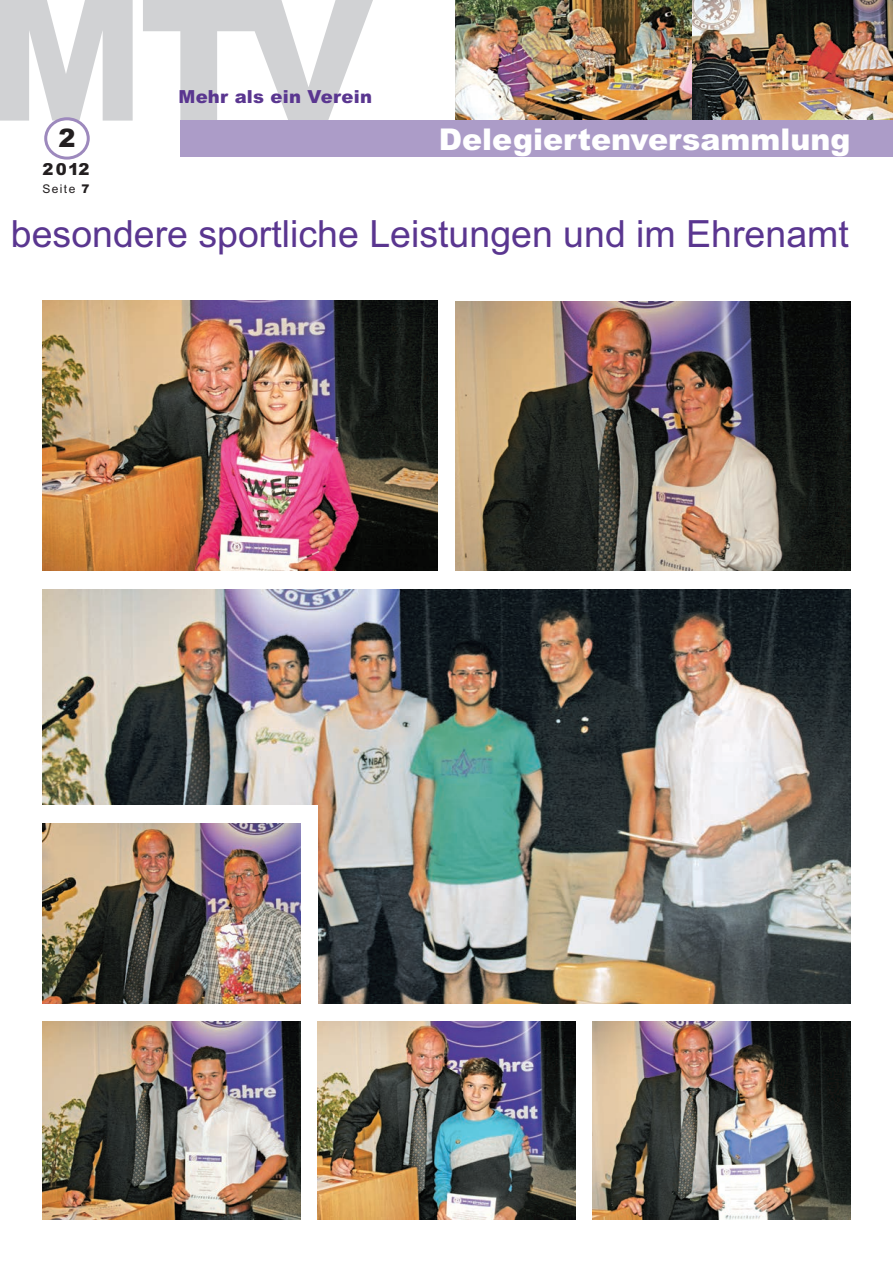
<style>
.page{position:relative;width:893px;height:1263px;background:#fff}
.page>*{position:absolute;margin:0;border:0;box-sizing:border-box;transform-origin:0 0}
.t1{font:37.5px "Arial";color:#5a3690}
.t2{font:900 30px "Arial";color:#fff}
.t3{font:900 25.5px "Arial";color:#231f20}
.t4{font:900 18px "Arial";letter-spacing:.015em;color:#5a3690}
.t5{font:900 16.5px "Arial";color:#231f20}
.t6{font:12px "Arial";letter-spacing:.115em;color:#231f20}
.s1{font-weight:900}
</style>
<div class="page">
<img style="left:691px;top:0;width:202px;height:121px">
<img style="left:455px;top:0;width:236px;height:121px">
<svg style="left:143px;top:0;width:234px;height:121px"></svg>
<div style="left:180px;top:121px;width:713px;height:36px;background:#ac9cc8"></div>
<svg style="left:1px;top:0;width:132px;height:160px"></svg>
<hr style="left:0;top:121px;width:1px;height:36px;background:#ac9cc8">
<img style="left:43px;top:301px;width:395px;height:269px">
<img style="left:43px;top:1021px;width:257px;height:198px">
<img style="left:317px;top:1021px;width:258px;height:198px">
<img style="left:592px;top:1021px;width:258px;height:198px">
<img style="left:43px;top:590px;width:807px;height:413px">
<img style="left:455px;top:301px;width:395px;height:270px">
<div style="left:26px;top:805px;width:291px;height:198px;background:#fff"></div>
<img style="left:43px;top:823px;width:257px;height:180px">
<p class="t4" style="left:179px;top:85px;width:195px">Mehr als ein Verein</p>
<p class="t3" style="left:58px;top:122px;width:19px">2</p>
<p class="t2" style="left:439px;top:120px;width:413px">Delegiertenversammlung</p>
<p class="t5" style="left:43px;top:159px;width:48px">2012</p>
<p class="t6" style="left:43px;top:184px;width:48px">Seite <span class="s1">7</span></p>
<p class="t1" style="left:11px;top:220px;width:839px">besondere sportliche Leistungen und im Ehrenamt</p>
</div>
